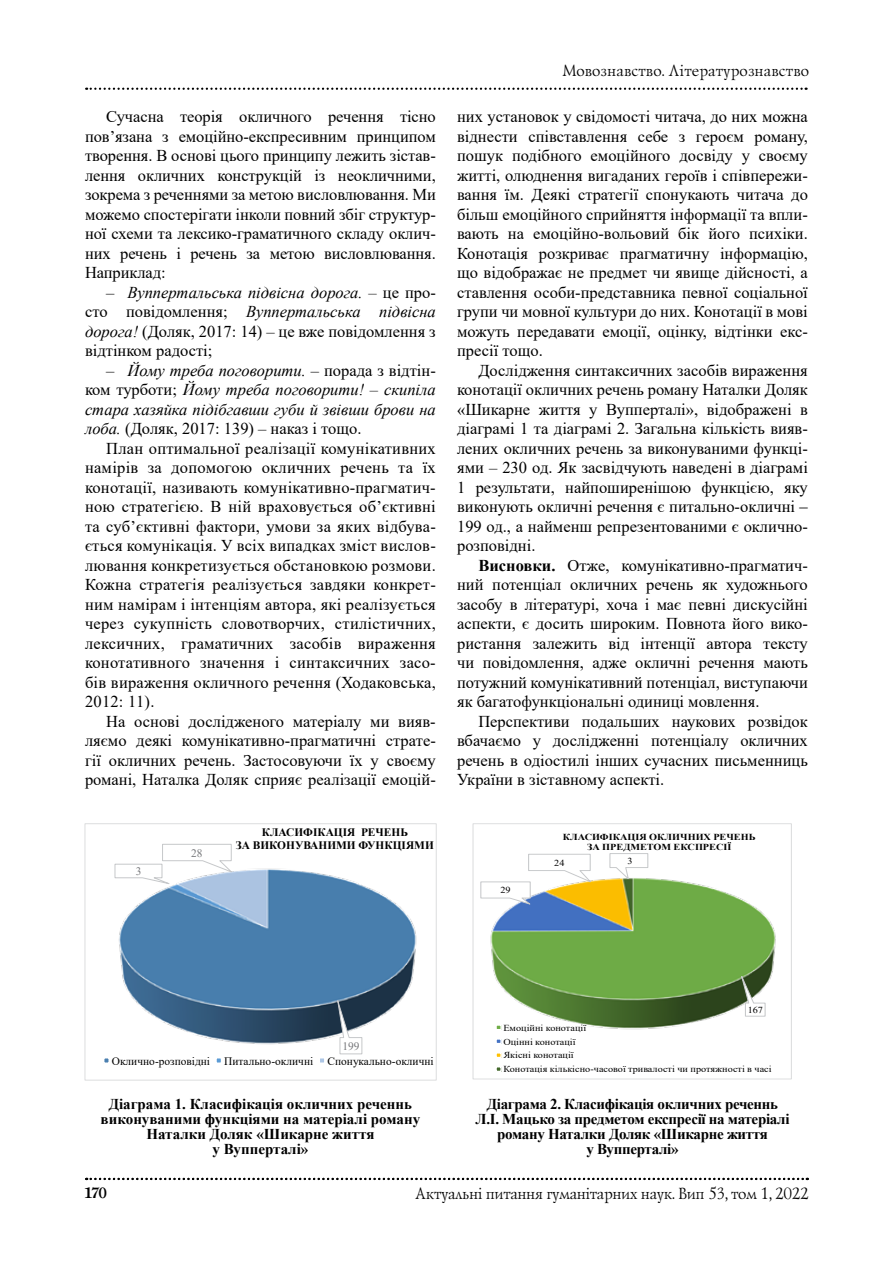
<style>
.page{position:relative;width:893px;height:1263px;background:#fff}
.page>*{position:absolute;margin:0;border:0;box-sizing:border-box;transform-origin:0 0}
.t1{font:18.3px "Tiffany";color:#000;scale:.9 1}
.t2{font:16.5px/19.5px "Times New Roman";color:#000;text-align:justify}
.t3{font:italic 16.5px/19.5px "Times New Roman";color:#000;text-align:justify}
.t4{font:16.5px "Lazurski C";color:#000;scale:.95 1}
.t5{font:16.5px "Lazurski C";letter-spacing:.03em;color:#000;scale:.95 1}
.t6{font:700 15px/15px "Times New Roman";letter-spacing:-.02em;color:#000;text-align:center}
.t7{font:700 15px/15px "Times New Roman";color:#000;text-align:center}
.t8{font:11.4px "Times New Roman";color:#000}
.t9{font:700 11.4px/13px "Times New Roman";color:#000;text-align:center}
.t10{font:11.4px "Times New Roman";color:#77787b}
.t11{font:9.15px/14px "Times New Roman";color:#000;scale:1.12 1}
.t12{font:700 9.15px/10.5px "Times New Roman";color:#000;text-align:center;scale:1.12 1}
.s1{font-style:italic}
.s2{font-style:normal}
.s3{font-weight:700}
</style>
<div class="page">
<svg style="left:86px;top:1178px;width:722px;height:2px"></svg>
<svg style="left:86px;top:88px;width:721px;height:2px"></svg>
<img style="left:119px;top:868px;width:298px;height:187px">
<svg style="left:336px;top:992px;width:26px;height:62px"></svg>
<svg style="left:114px;top:844px;width:120px;height:42px"></svg>
<div style="left:103px;top:1057px;width:7px;height:7px;border:2px solid #fff"></div>
<div style="left:215px;top:1057px;width:7px;height:7px;border:2px solid #fff"></div>
<div style="left:318px;top:1057px;width:8px;height:7px;border:2px solid #fff"></div>
<div style="left:85px;top:824px;width:352px;height:256px;border:1px solid #dcddde"></div>
<img style="left:490px;top:853px;width:286px;height:177px">
<svg style="left:739px;top:970px;width:27px;height:47px"></svg>
<svg style="left:480px;top:854px;width:112px;height:51px"></svg>
<svg style="left:609px;top:853px;width:39px;height:27px"></svg>
<div style="left:495px;top:1024px;width:7px;height:6px;border:1px solid #fff"></div>
<div style="left:495px;top:1038px;width:7px;height:6px;border:1px solid #fff"></div>
<div style="left:495px;top:1052px;width:7px;height:6px;border:1px solid #fff"></div>
<div style="left:495px;top:1066px;width:7px;height:6px;border:1px solid #fff"></div>
<div style="left:473px;top:824px;width:319px;height:255px;border:1px solid #dcddde"></div>
<p class="t2" style="left:85px;top:106px;width:352px;text-indent:21px">Сучасна теорія окличного речення тісно пов’язана з емоційно-експресивним принципом творення. В основі цього принципу лежить зістав&shy;лення окличних конструкцій із неокличними, зокрема з реченнями за метою висловлювання. Ми можемо спостерігати інколи повний збіг структур&shy;ної схеми та лексико-граматичного складу оклич&shy;них речень і речень за метою висловлювання.<br>Наприклад:</p>
<p class="t2" style="left:85px;top:282px;width:352px;text-indent:21px">– <span class="s1">Вуппертальська підвісна дорога. –</span> це про&shy;сто повідомлення; <span class="s1">Вуппертальська підвісна дорога!</span> (Доляк, 2017: 14) – це вже повідомлення з відтінком радості;</p>
<p class="t3" style="left:85px;top:360px;width:352px;text-indent:21px"><span class="s2">–</span> Йому треба поговорити. <span class="s2">– порада з відтін&shy;ком турботи;</span> Йому треба поговорити! – скипіла стара хазяйка підібгавши губи й звівши брови на лоба. <span class="s2">(Доляк, 2017: 139) – наказ і тощо.</span></p>
<p class="t2" style="left:85px;top:438px;width:352px;text-indent:21px">План оптимальної реалізації комунікативних намірів за допомогою окличних речень та їх конотації, називають комунікативно-прагматич&shy;ною стратегією. В ній враховується об’єктивні та суб’єктивні фактори, умови за яких відбува&shy;ється комунікація. У всіх випадках зміст вислов&shy;лювання конкретизується обстановкою розмови.<br>Кожна стратегія реалізується завдяки конкрет&shy;ним намірам і інтенціям автора, які реалізується через сукупність словотворчих, стилістичних, лексичних, граматичних засобів вираження конотативного значення і синтаксичних засо&shy;бів вираження окличного речення (Ходаковська, 2012: 11).</p>
<p class="t2" style="left:85px;top:711px;width:352px;text-indent:21px">На основі дослідженого матеріалу ми вияв&shy;ляємо деякі комунікативно-прагматичні страте&shy;гії окличних речень. Застосовуючи їх у своєму романі, Наталка Доляк сприяє реалізації емоцій-</p>
<p class="t10" style="left:136px;top:863px;width:7px">3</p>
<p class="t10" style="left:191px;top:845px;width:13px">28</p>
<p class="t9" style="left:236px;top:825px;width:200px">КЛАСИФІКАЦІЯ РЕЧЕНЬ<br>ЗА ВИКОНУВАНИМИ ФУНКЦІЯМИ</p>
<p class="t5" style="left:562px;top:61px;width:261px">Мовознавство. Лiтературознавство</p>
<p class="t2" style="left:457px;top:106px;width:352px">них установок у свідомості читача, до них можна віднести співставлення себе з героєм роману, пошук подібного емоційного досвіду у своєму житті, олюднення вигаданих героїв і співпережи&shy;вання їм. Деякі стратегії спонукають читача до більш емоційного сприйняття інформації та впли&shy;вають на емоційно-вольовий бік його психіки.<br>Конотація розкриває прагматичну інформацію, що відображає не предмет чи явище дійсності, а ставлення особи-представника певної соціальної групи чи мовної культури до них. Конотації в мові можуть передавати емоції, оцінку, відтінки екс&shy;пресії тощо.</p>
<p class="t2" style="left:457px;top:360px;width:352px;text-indent:21px">Дослідження синтаксичних засобів вираження конотації окличних речень роману Наталки Доляк «Шикарне життя у Вупперталі», відображені в діаграмі 1 та діаграмі 2. Загальна кількість вияв&shy;лених окличних речень за виконуваними функці&shy;ями – 230 од. Як засвідчують наведені в діаграмі 1 результати, найпоширенішою функцією, яку виконують окличні речення є питально-окличні ‒ 199 од., а найменш репрезентованими є оклично&shy;розповідні.</p>
<p class="t2" style="left:457px;top:555px;width:352px;text-indent:21px"><span class="s3">Висновки.</span> Отже, комунікативно-прагматич&shy;ний потенціал окличних речень як художнього засобу в літературі, хоча і має певні дискусійні аспекти, є досить широким. Повнота його вико&shy;ристання залежить від інтенції автора тексту чи повідомлення, адже окличні речення мають потужний комунікативний потенціал, виступаючи як багатофункціональні одиниці мовлення.</p>
<p class="t2" style="left:457px;top:711px;width:352px;text-indent:21px">Перспективи подальших наукових розвідок вбачаємо у дослідженні потенціалу окличних речень в одіостилі інших сучасних письменниць України в зіставному аспекті.</p>
<p class="t12" style="left:563px;top:831px;width:174px">КЛАСИФІКАЦІЯ ОКЛИЧНИХ РЕЧЕНЬ<br>ЗА ПРЕДМЕТОМ ЕКСПРЕСІЇ</p>
<p class="t11" style="left:500px;top:883px;width:11px">29</p>
<p class="t11" style="left:554px;top:855px;width:11px">24</p>
<p class="t11" style="left:628px;top:853px;width:6px">3</p>
<p class="t10" style="left:342px;top:1038px;width:19px">199</p>
<p class="t8" style="left:112px;top:1053px;width:323px">Оклично-розповідні Питально-окличні Спонукально-окличні</p>
<p class="t7" style="left:101px;top:1096px;width:321px">Діаграма 1. Класифікація окличних реченнь виконуваними функціями на матеріалі роману Наталки Доляк «Шикарне життя<br>у Вупперталі»</p>
<p class="t11" style="left:748px;top:1002px;width:15px">167</p>
<p class="t11" style="left:503px;top:1020px;width:241px">Емоційні конотації<br>Оцінні конотації<br>Якісні конотації<br>Конотація кількісно-часової тривалості чи протяжності в часі</p>
<p class="t6" style="left:476px;top:1096px;width:315px">Діаграма 2. Класифікація окличних реченнь Л.І. Мацько за предметом експресії на матеріалі роману Наталки Доляк «Шикарне життя<br>у Вупперталі»</p>
<p class="t1" style="left:85px;top:1184px;width:26px">170</p>
<p class="t4" style="left:415px;top:1184px;width:416px">Актуальнi питання гуманiтарних наук. Вип 53, том 1, 2022</p>
</div>
